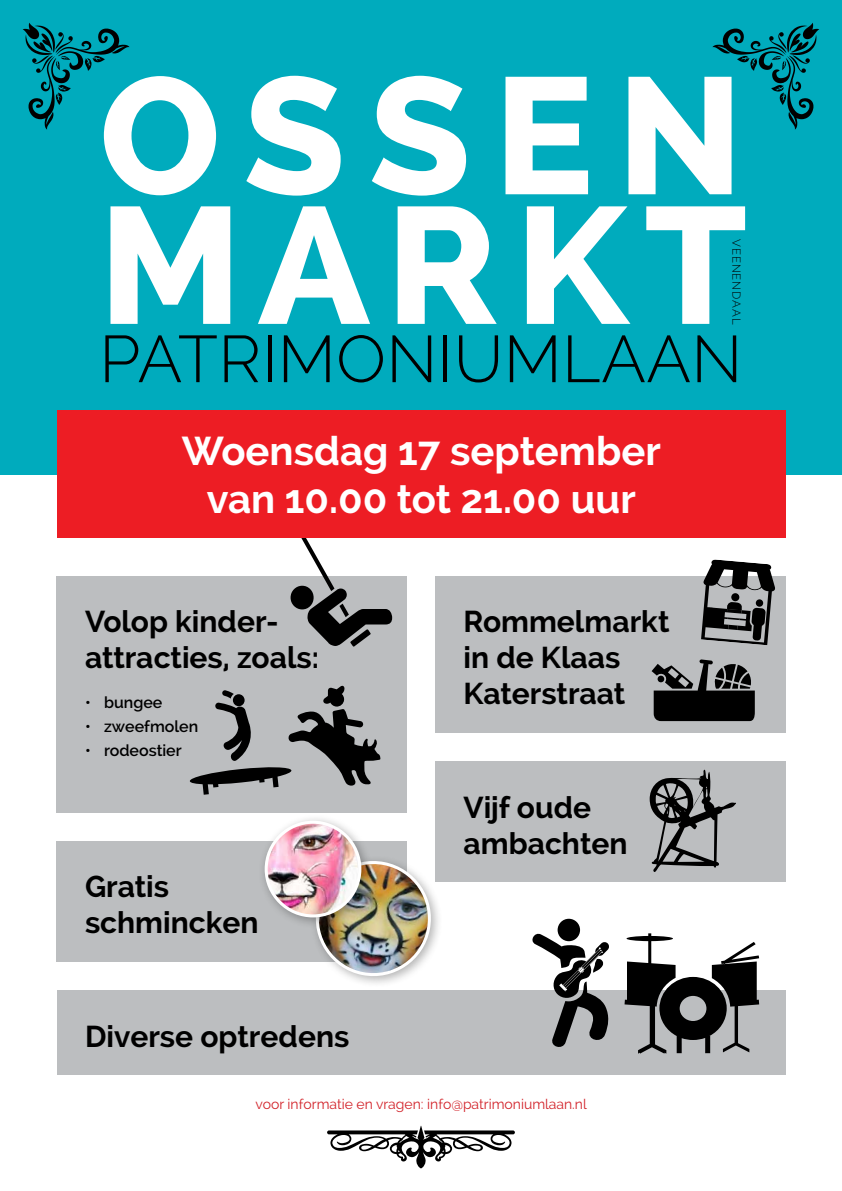
<style>
.page{position:relative;width:842px;height:1191px;background:#fff}
.page>*{position:absolute;margin:0;border:0;box-sizing:border-box;transform-origin:0 0}
.t1{font:800 165.5px/129.6px "Raleway";letter-spacing:.12em;color:#fff}
.t2{font:300 65.9px "Raleway";letter-spacing:.005em;color:#000}
.t3{font:700 40px/48px "Raleway";color:#fff;text-align:center}
.t4{font:700 30px/36px "Raleway";color:#000}
.t5{font:600 16px "Raleway";color:#000}
.t6{font:14px "Raleway";color:#d2232a}
.t7{font:300 11.5px "Raleway";letter-spacing:.08em;color:#000}
</style>
<div class="page">
<div style="left:0;top:0;width:842px;height:474px;background:#00abbd"></div>
<div style="left:57px;top:575px;width:350px;height:237px;background:#bcbec0"></div>
<div style="left:435px;top:575px;width:350px;height:157px;background:#bcbec0"></div>
<div style="left:435px;top:761px;width:350px;height:121px;background:#bcbec0"></div>
<div style="left:57px;top:990px;width:728px;height:85px;background:#bcbec0"></div>
<div style="left:57px;top:840px;width:350px;height:121px;background:#bcbec0"></div>
<svg style="left:291px;top:538px;width:101px;height:109px"></svg>
<div style="left:57px;top:410px;width:728px;height:128px;background:#ed1d24"></div>
<svg style="left:652px;top:659px;width:103px;height:62px"></svg>
<svg style="left:701px;top:559px;width:74px;height:86px"></svg>
<div style="left:309px;top:854px;width:134px;height:134px;background:#000;opacity:.3"></div>
<img style="left:309px;top:854px;width:129px;height:125px">
<div style="left:258px;top:814px;width:115px;height:115px;background:#000;opacity:.3"></div>
<img style="left:266px;top:822px;width:94px;height:93px">
<div style="left:265px;top:820px;width:96px;height:97px;border:3px solid #fff;border-radius:50%"></div>
<svg style="left:624px;top:933px;width:135px;height:120px"></svg>
<svg style="left:532px;top:918px;width:77px;height:129px"></svg>
<svg style="left:189px;top:685px;width:192px;height:109px"></svg>
<svg style="left:650px;top:769px;width:86px;height:103px"></svg>
<svg style="left:23px;top:23px;width:107px;height:107px"></svg>
<svg style="left:712px;top:23px;width:107px;height:107px"></svg>
<svg style="left:327px;top:1125px;width:188px;height:43px"></svg>
<h1 class="t1" style="left:99px;top:72px;width:649px">OSSEN<br>MARKT</h1>
<h2 class="t2" style="left:99px;top:320px;width:645px">PATRIMONIUMLAAN</h2>
<p class="t7" style="left:743px;top:239px;width:87px;rotate:90deg">veen en daal</p>
<h3 class="t3" style="left:182px;top:426px;width:481px">Woensdag 17 september van 10.00 tot 21.00 uur</h3>
<p class="t4" style="left:85px;top:604px;width:236px">Volop kinder&shy;attracties, zoals:</p>
<p class="t5" style="left:85px;top:693px;width:79px">• bungee</p>
<p class="t5" style="left:85px;top:717px;width:115px">• zweefmolen</p>
<p class="t5" style="left:85px;top:741px;width:98px">• rodeostier</p>
<p class="t4" style="left:85px;top:869px;width:175px">Gratis schmincken</p>
<p class="t4" style="left:85px;top:1018px;width:266px">Diverse optredens</p>
<p class="t4" style="left:463px;top:604px;width:207px">Rommelmarkt in de Klaas<br>Katerstraat</p>
<p class="t4" style="left:463px;top:789px;width:165px">Vijf oude ambachten</p>
<p class="t6" style="left:256px;top:1096px;width:333px">voor informatie en vragen: info@patrimoniumlaan.nl</p>
</div>
